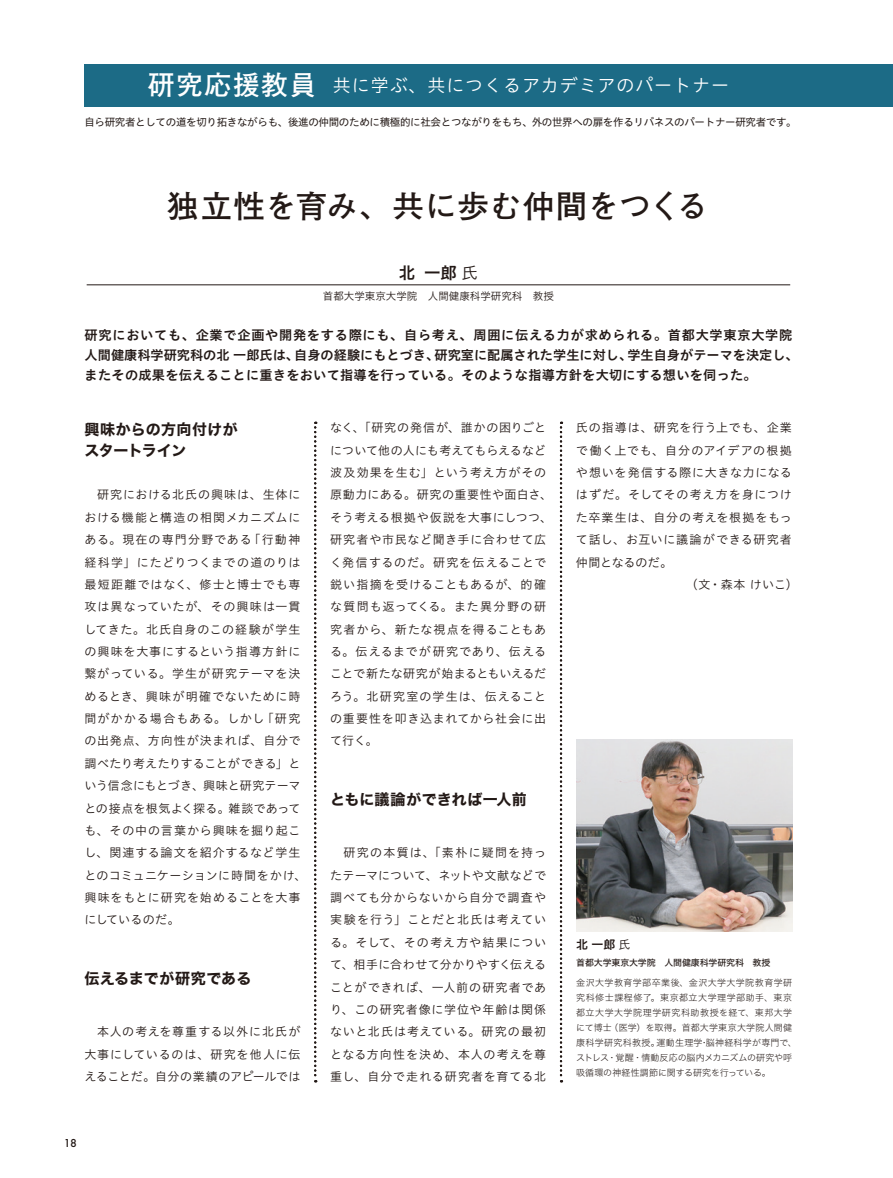
<style>
.page{position:relative;width:893px;height:1178px;background:#fff}
.page>*{position:absolute;margin:0;border:0;box-sizing:border-box;transform-origin:0 0}
.t1{font:700 31.5px "Futo Go B101 Pro";letter-spacing:.02em;color:#231916}
.t2{font:18px "Hiragino UD Sans Std W3";letter-spacing:.05em;color:#fff}
.t3{font:16.5px "Hiragino UD Sans Std W6";color:#231916}
.t4{font:15px/21px "Hira Kaku Std N W7";letter-spacing:.01em;color:#231916}
.t5{font:13.2px/19.8px "Hiragino UD Sans Std W6";letter-spacing:.02em;color:#231916}
.t6{font:12px/22.4px "Hiragino UD Sans Std W3";letter-spacing:.06em;color:#231916}
.t7{font:12px "Hiragino UD Sans Std W3";letter-spacing:.08em;color:#231916}
.t8{font:12px "Hiragino UD Sans Std W3";color:#231916}
.t9{font:12px "Hiragino UD Sans Std W6";color:#231916}
.t10{font:500 12px "Futura";color:#231916}
.t11{font:10.5px "Hiragino UD Sans Std W4";letter-spacing:-.03em;color:#231916}
.t12{font:10.5px "Hiragino UD Sans Std W3";color:#231916}
.t13{font:9px/15px "Hira Kaku Std W2";letter-spacing:.035em;color:#231916}
.t14{font:9px "Hiragino UD Sans Std W5";letter-spacing:-.02em;color:#231916}
.s1{font-family:"Futo Go B101 Pro";font-weight:700;font-size:27px}
.s2{font-family:"Hiragino UD Sans Std W3"}
</style>
<div class="page">
<svg style="left:314px;top:422px;width:2px;height:660px"></svg>
<svg style="left:560px;top:422px;width:2px;height:660px"></svg>
<div style="left:85px;top:64px;width:808px;height:43px;background:#1c6b86"></div>
<hr style="left:87px;top:284px;width:703px;height:1px;background:#231916">
<img style="left:576px;top:740px;width:216px;height:191px">
<h2 class="t2" style="left:148px;top:71px;width:583px"><span class="s1">研究応援教員</span> 共に学ぶ、共につくるアカデミアのパートナー</h2>
<p class="t11" style="left:84px;top:114px;width:714px">自ら研究者としての道を切り拓きながらも、後進の仲間のために積極的に社会とつながりをもち、外の世界への扉を作るリバネスのパートナー研究者です。</p>
<h1 class="t1" style="left:167px;top:181px;width:543px">独立性を育み、共に歩む仲間をつくる</h1>
<h3 class="t3" style="left:399px;top:260px;width:81px">北 一郎 <span class="s2">氏</span></h3>
<p class="t12" style="left:323px;top:288px;width:233px">首都大学東京大学院　人間健康科学研究科　教授</p>
<p class="t5" style="left:85px;top:325px;width:716px">研究においても、企業で企画や開発をする際にも、自ら考え、周囲に伝える力が求められる。首都大学東京大学院人間健康科学研究科の北 一郎氏は、自身の経験にもとづき、研究室に配属された学生に対し、学生自身がテーマを決定し、またその成果を伝えることに重きをおいて指導を行っている。そのような指導方針を大切にする想いを伺った。</p>
<p class="t4" style="left:84px;top:419px;width:155px">興味からの方向付けがスタートライン</p>
<p class="t6" style="left:84px;top:483px;width:223px">　研究における北氏の興味は、生体における機能と構造の相関メカニズムにある。現在の専門分野である「行動神経科学」にたどりつくまでの道のりは最短距離ではなく、修士と博士でも専攻は異なっていたが、その興味は一貫してきた。北氏自身のこの経験が学生の興味を大事にするという指導方針に繋がっている。学生が研究テーマを決めるとき、興味が明確でないために時間がかかる場合もある。しかし「研究の出発点、方向性が決まれば、自分で調べたり考えたりすることができる」という信念にもとづき、興味と研究テーマとの接点を根気よく探る。雑談であっても、その中の言葉から興味を掘り起こし、関連する論文を紹介するなど学生とのコミュニケーションに時間をかけ、興味をもとに研究を始めることを大事にしているのだ。</p>
<p class="t4" style="left:84px;top:968px;width:169px">伝えるまでが研究である</p>
<p class="t6" style="left:84px;top:1020px;width:218px;text-align:justify">　本人の考えを尊重する以外に北氏が大事にしているのは、研究を他人に伝えることだ。自分の業績のアピールでは</p>
<p class="t6" style="left:330px;top:416px;width:224px">なく、「研究の発信が、誰かの困りごとについて他の人にも考えてもらえるなど波及効果を生む」という考え方がその原動力にある。研究の重要性や面白さ、そう考える根拠や仮説を大事にしつつ、研究者や市民など聞き手に合わせて広く発信するのだ。研究を伝えることで鋭い指摘を受けることもあるが、的確な質問も返ってくる。また異分野の研究者から、新たな視点を得ることもある。伝えるまでが研究であり、伝えることで新たな研究が始まるともいえるだろう。北研究室の学生は、伝えることの重要性を叩き込まれてから社会に出て行く。</p>
<p class="t4" style="left:330px;top:789px;width:198px">ともに議論ができれば一人前</p>
<p class="t6" style="left:330px;top:841px;width:218px;text-align:justify">　研究の本質は、「素朴に疑問を持ったテーマについて、ネットや文献などで調べても分からないから自分で調査や実験を行う」ことだと北氏は考えている。そして、その考え方や結果について、相手に合わせて分かりやすく伝えることができれば、一人前の研究者であり、この研究者像に学位や年齢は関係ないと北氏は考えている。研究の最初となる方向性を決め、本人の考えを尊重し、自分で走れる研究者を育てる北</p>
<p class="t7" style="left:576px;top:419px;width:217px">氏の指導は、研究を行う上でも、企業</p>
<p class="t6" style="left:576px;top:438px;width:217px">で働く上でも、自分のアイデアの根拠</p>
<p class="t6" style="left:576px;top:461px;width:217px">や想いを発信する際に大きな力になる</p>
<p class="t6" style="left:576px;top:483px;width:217px">はずだ。そしてその考え方を身につけ</p>
<p class="t6" style="left:576px;top:505px;width:217px">た卒業生は、自分の考えを根拠をもっ</p>
<p class="t6" style="left:576px;top:528px;width:217px">て話し、お互いに議論ができる研究者</p>
<p class="t8" style="left:576px;top:553px;width:98px">仲間となるのだ。</p>
<p class="t6" style="left:686px;top:572px;width:113px">（文・森本 けいこ）</p>
<p class="t9" style="left:576px;top:935px;width:56px">北 一郎 <span class="s2">氏</span></p>
<p class="t14" style="left:576px;top:956px;width:196px">首都大学東京大学院　人間健康科学研究科　教授</p>
<p class="t13" style="left:576px;top:975px;width:222px">金沢大学教育学部卒業後、金沢大学大学院教育学研究科修士課程修了。東京都立大学理学部助手、東京都立大学大学院理学研究科助教授を経て、東邦大学にて博士（医学）を取得。首都大学東京大学院人間健康科学研究科教授。運動生理学・脳神経科学が専門で、ストレス・覚醒・情動反応の脳内メカニズムの研究や呼吸循環の神経性調節に関する研究を行っている。</p>
<p class="t10" style="left:64px;top:1134px;width:15px">18</p>
</div>
